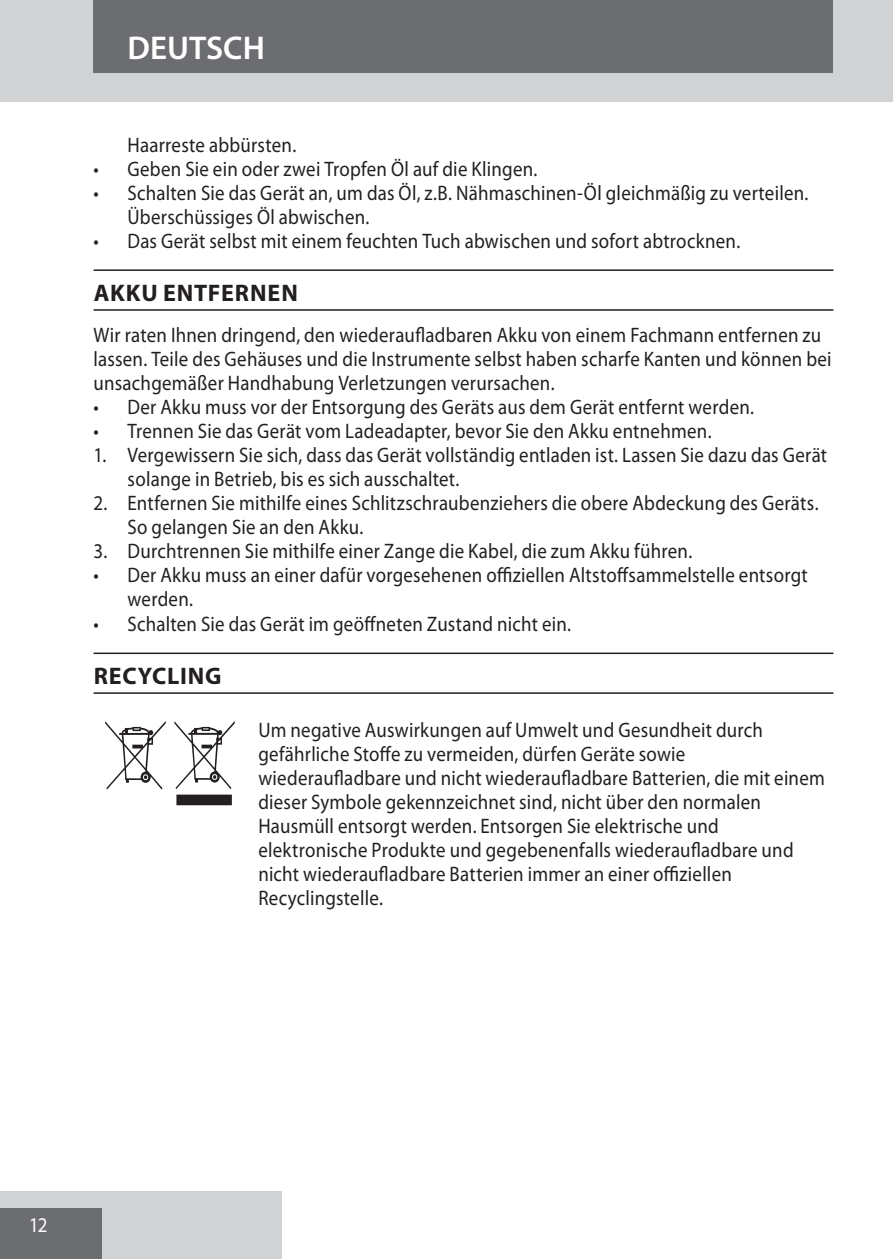
<style>
.page{position:relative;width:893px;height:1259px;background:#fff}
.page>*{position:absolute;margin:0;border:0;box-sizing:border-box;transform-origin:0 0}
.default{font:120px "Myriad Mine";color:#231f20;scale:.9 1}
.t1{font:600 33px "Myriad Pro";color:#fff}
.heading{font:700 24px "Myriad Pro";letter-spacing:.035em;color:#231f20}
.default-2{font:21px/24px "Myriad Pro";letter-spacing:.015em;color:#231f20;scale:.9 1}
.default_numbers{font:21px/24px "Myriad Pro";letter-spacing:.015em;color:#231f20;scale:.9 1}
.t2{font:21px "Myriad Pro";color:#fff;scale:.9 1}
</style>
<div class="page">
<div style="left:0;top:0;width:893px;height:102px;background:#d1d2d4"></div>
<div style="left:0;top:1191px;width:282px;height:68px;background:#d1d2d4"></div>
<div style="left:0;top:1208px;width:102px;height:51px;background:#6c6d70"></div>
<div style="left:94px;top:0;width:739px;height:73px;background:#6c6d70"></div>
<hr style="left:94px;top:269px;width:739px;height:2px;background:#231f20">
<hr style="left:94px;top:309px;width:739px;height:2px;background:#231f20">
<hr style="left:94px;top:652px;width:739px;height:2px;background:#231f20">
<hr style="left:94px;top:692px;width:739px;height:2px;background:#231f20">
<p class="t1" style="left:128px;top:27px;width:139px">DEUTSCH</p>
<p class="default-2" style="left:128px;top:132px;width:189px">Haarreste abbürsten.</p>
<p class="default-2" style="left:94px;top:156px;width:495px">• Geben Sie ein oder zwei Tropfen Öl auf die Klingen.</p>
<p class="default-2" style="left:128px;top:180px;width:758px;text-indent:-34px">• Schalten Sie das Gerät an, um das Öl, z.B. Nähmaschinen-Öl gleichmäßig zu verteilen.<br>Überschüssiges Öl abwischen.</p>
<p class="default-2" style="left:94px;top:228px;width:720px">• Das Gerät selbst mit einem feuchten Tuch abwischen und sofort abtrocknen.</p>
<p class="heading" style="left:94px;top:277px;width:206px">AKKU ENTFERNEN</p>
<p class="default_numbers" style="left:94px;top:322px;width:822px">Wir raten Ihnen dringend, den wiederaufladbaren Akku von einem Fachmann entfernen zu lassen. Teile des Gehäuses und die Instrumente selbst haben scharfe Kanten und können bei unsachgemäßer Handhabung Verletzungen verursachen.</p>
<p class="default-2" style="left:94px;top:394px;width:735px">• Der Akku muss vor der Entsorgung des Geräts aus dem Gerät entfernt werden.</p>
<p class="default-2" style="left:94px;top:418px;width:688px">• Trennen Sie das Gerät vom Ladeadapter, bevor Sie den Akku entnehmen.</p>
<p class="default-2" style="left:128px;top:442px;width:779px;text-indent:-34px">1. Vergewissern Sie sich, dass das Gerät vollständig entladen ist. Lassen Sie dazu das Gerät solange in Betrieb, bis es sich ausschaltet.</p>
<p class="default-2" style="left:128px;top:490px;width:769px;text-indent:-34px">2. Entfernen Sie mithilfe eines Schlitzschraubenziehers die obere Abdeckung des Geräts.<br>So gelangen Sie an den Akku.</p>
<p class="default-2" style="left:94px;top:538px;width:667px">3. Durchtrennen Sie mithilfe einer Zange die Kabel, die zum Akku führen.</p>
<p class="default-2" style="left:128px;top:562px;width:757px;text-indent:-34px">• Der Akku muss an einer dafür vorgesehenen offiziellen Altstoffsammelstelle entsorgt werden.</p>
<p class="default-2" style="left:94px;top:611px;width:532px">• Schalten Sie das Gerät im geöffneten Zustand nicht ein.</p>
<p class="heading" style="left:94px;top:660px;width:129px">RECYCLING</p>
<p class="default" style="left:105px;top:704px;width:151px">W</p>
<p class="default-2" style="left:258px;top:718px;width:631px">Um negative Auswirkungen auf Umwelt und Gesundheit durch gefährliche Stoffe zu vermeiden, dürfen Geräte sowie wiederaufladbare und nicht wiederaufladbare Batterien, die mit einem dieser Symbole gekennzeichnet sind, nicht über den normalen Hausmüll entsorgt werden. Entsorgen Sie elektrische und elektronische Produkte und gegebenenfalls wiederaufladbare und nicht wiederaufladbare Batterien immer an einer offiziellen Recyclingstelle.</p>
<p class="t2" style="left:29px;top:1212px;width:22px">12</p>
</div>
